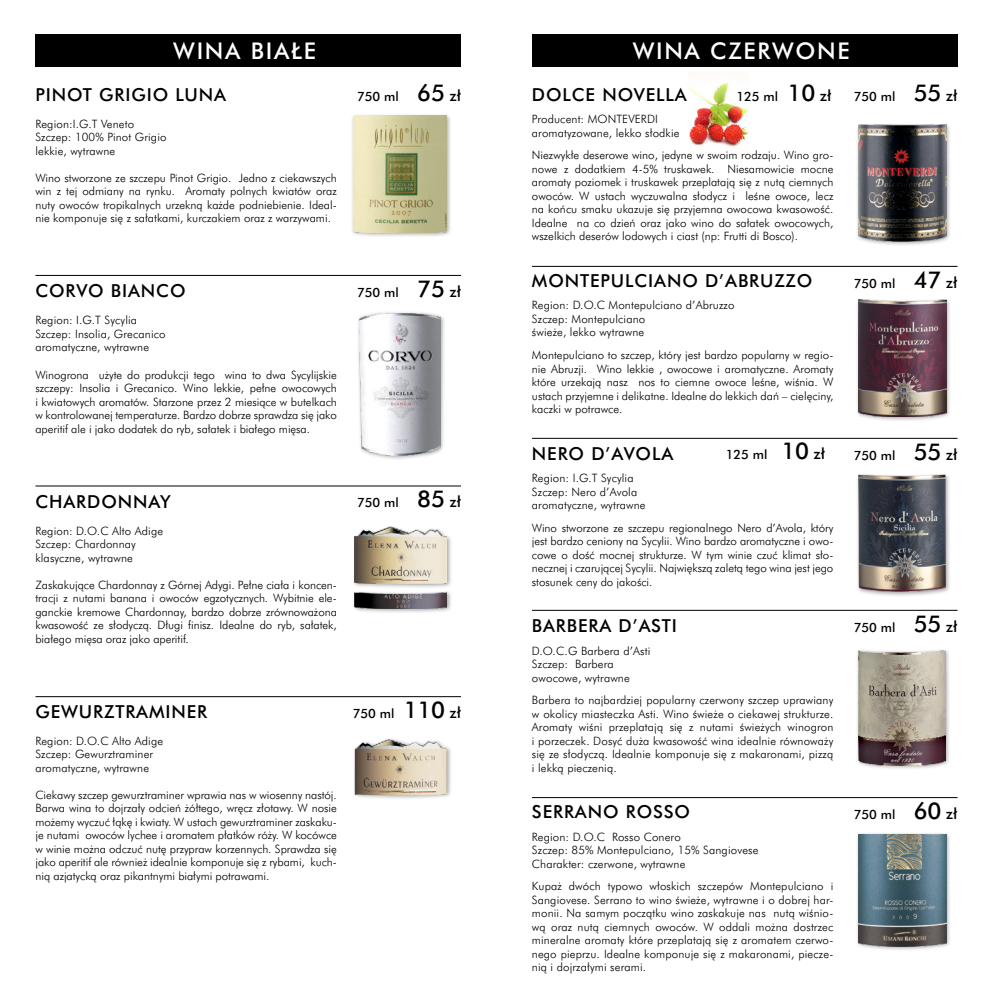
<style>
.page{position:relative;width:993px;height:1007px;background:#fff}
.page>*{position:absolute;margin:0;border:0;box-sizing:border-box;transform-origin:0 0}
.t1{font:22.5px "Futura Md PL";letter-spacing:.075em;color:#fff}
.t2{font:17.5px "Futura Md PL";letter-spacing:.05em;color:#000}
.t3{font:12.5px "Futura Md PL";color:#000}
.t4{font:11.25px/13.5px "Futura Lt PL";letter-spacing:.01em;color:#000}
.s1{font-size:22.5px}
.s2{font-size:15px}
</style>
<div class="page">
<img style="left:688px;top:82px;width:60px;height:65px">
<div style="left:35px;top:34px;width:426px;height:32px;background:#000"></div>
<hr style="left:35px;top:66px;width:426px;height:1px;background:#000">
<div style="left:531px;top:34px;width:426px;height:32px;background:#000"></div>
<hr style="left:531px;top:66px;width:426px;height:1px;background:#000">
<hr style="left:35px;top:275px;width:426px;height:1px;background:#000">
<hr style="left:531px;top:266px;width:426px;height:1px;background:#000">
<hr style="left:531px;top:438px;width:426px;height:1px;background:#000">
<hr style="left:531px;top:610px;width:426px;height:1px;background:#000">
<hr style="left:531px;top:797px;width:426px;height:1px;background:#000">
<hr style="left:35px;top:485px;width:426px;height:1px;background:#000">
<hr style="left:35px;top:696px;width:426px;height:1px;background:#000">
<div style="left:350px;top:113px;width:102px;height:125px;background:#000;opacity:.35"></div>
<img style="left:353px;top:115px;width:93px;height:117px">
<div style="left:855px;top:122px;width:96px;height:125px;background:#000;opacity:.35"></div>
<img style="left:857px;top:125px;width:88px;height:117px">
<div style="left:855px;top:297px;width:96px;height:125px;background:#000;opacity:.35"></div>
<img style="left:857px;top:299px;width:88px;height:117px">
<div style="left:855px;top:472px;width:96px;height:125px;background:#000;opacity:.35"></div>
<img style="left:857px;top:474px;width:88px;height:117px">
<div style="left:855px;top:648px;width:95px;height:122px;background:#000;opacity:.35"></div>
<img style="left:857px;top:650px;width:88px;height:115px">
<div style="left:855px;top:831px;width:96px;height:120px;background:#000;opacity:.35"></div>
<img style="left:857px;top:834px;width:88px;height:112px">
<div style="left:356px;top:311px;width:90px;height:150px;background:#000;opacity:.35"></div>
<img style="left:359px;top:313px;width:81px;height:142px">
<div style="left:352px;top:524px;width:100px;height:89px;background:#000;opacity:.35"></div>
<img style="left:354px;top:526px;width:92px;height:82px">
<div style="left:352px;top:736px;width:100px;height:64px;background:#000;opacity:.35"></div>
<img style="left:354px;top:739px;width:92px;height:56px">
<h1 class="t1" style="left:173px;top:37px;width:144px">WINA BIAŁE</h1>
<h2 class="t2" style="left:35px;top:83px;width:164px">PINOT GRIGIO LUNA</h2>
<p class="t4" style="left:35px;top:117px;width:132px">Region:I.G.T Veneto<br>Szczep: 100% Pinot Grigio lekkie, wytrawne</p>
<p class="t4" style="left:35px;top:171px;width:303px;text-align:justify">Wino stworzone ze szczepu Pinot Grigio. Jedno z ciekawszych win z tej odmiany na rynku. Aromaty polnych kwiatów oraz nuty owoców tropikalnych urzekną każde podniebienie. Ideal&shy;nie komponuje się z sałatkami, kurczakiem oraz z warzywami.</p>
<p class="t3" style="left:357px;top:88px;width:105px">750 ML <span class="s1">65</span> <span class="s2">ZŁ</span></p>
<h2 class="t2" style="left:35px;top:280px;width:15px">CORVO</h2>
<h2 class="t2" style="left:111px;top:280px;width:74px">BIANCO</h2>
<p class="t4" style="left:35px;top:313px;width:132px">Region: I.G.T Sycylia<br>Szczep: Insolia, Grecanico aromatyczne, wytrawne</p>
<p class="t4" style="left:35px;top:367px;width:303px;text-align:justify">Winogrona użyte do produkcji tego wina to dwa Sycylijskie szczepy: Insolia i Grecanico. Wino lekkie, pełne owocowych i kwiatowych aromatów. Starzone przez 2 miesiące w butelkach w kontrolowanej temperaturze. Bardzo dobrze sprawdza się jako aperitif ale i jako dodatek do ryb, sałatek i białego mięsa.</p>
<p class="t3" style="left:357px;top:284px;width:105px">750 ML <span class="s1">75</span> <span class="s2">ZŁ</span></p>
<h2 class="t2" style="left:35px;top:490px;width:137px">CHARDONNAY</h2>
<p class="t4" style="left:35px;top:523px;width:129px">Region: D.O.C Alto Adige<br>Szczep: Chardonnay klasyczne, wytrawne</p>
<p class="t4" style="left:35px;top:577px;width:303px;text-align:justify">Zaskakujące Chardonnay z Górnej Adygi. Pełne ciała i koncen&shy;tracji z nutami banana i owoców egzotycznych. Wybitnie ele&shy;ganckie kremowe Chardonnay, bardzo dobrze zrównoważona kwasowość ze słodyczą. Długi finisz. Idealne do ryb, sałatek, białego mięsa oraz jako aperitif.</p>
<p class="t3" style="left:357px;top:495px;width:105px">750 ML <span class="s1">85</span> <span class="s2">ZŁ</span></p>
<h2 class="t2" style="left:35px;top:700px;width:69px">GEWURZTR</h2>
<h2 class="t2" style="left:136px;top:700px;width:71px">AMINER</h2>
<p class="t4" style="left:35px;top:733px;width:129px">Region: D.O.C Alto Adige<br>Szczep: Gewurztraminer aromatyczne, wytrawne</p>
<p class="t4" style="left:35px;top:787px;width:303px;text-align:justify">Ciekawy szczep gewurztraminer wprawia nas w wiosenny nastój.<br>Barwa wina to dojrzały odcień żółtego, wręcz złotawy. W nosie możemy wyczuć łąkę i kwiaty. W ustach gewurztraminer zaskaku&shy;je nutami owoców lychee i aromatem płatków róży. W kocówce w winie można odczuć nutę przypraw korzennych. Sprawdza się jako aperitif ale również idealnie komponuje się z rybami, kuch&shy;nią azjatycką oraz pikantnymi białymi potrawami.</p>
<p class="t3" style="left:352px;top:705px;width:110px">750 ML <span class="s1">110</span> <span class="s2">ZŁ</span></p>
<h1 class="t1" style="left:632px;top:37px;width:144px">WINA CZERWO</h1>
<h1 class="t1" style="left:816px;top:37px;width:34px">NE</h1>
<h2 class="t2" style="left:531px;top:83px;width:156px">DOLCE N OVELLA</h2>
<p class="t4" style="left:531px;top:112px;width:149px">Producent: MONTEVERDI aromatyzowane, lekko słodkie</p>
<p class="t4" style="left:531px;top:148px;width:303px;text-align:justify">Niezwykłe deserowe wino, jedyne w swoim rodzaju. Wino gro&shy;nowe z dodatkiem 4-5% truskawek. Niesamowicie mocne aromaty poziomek i truskawek przeplatają się z nutą ciemnych owoców. W ustach wyczuwalna słodycz i leśne owoce, lecz na końcu smaku ukazuje się przyjemna owocowa kwasowość.<br>Idealne na co dzień oraz jako wino do sałatek owocowych, wszelkich deserów lodowych i ciast (np: Frutti di Bosco).</p>
<h2 class="t2" style="left:531px;top:269px;width:256px">MONTEPULCIANO D’ABRUZZO</h2>
<p class="t4" style="left:531px;top:298px;width:204px">Region: D.O.C Montepulciano d’Abruzzo<br>Szczep: Montepulciano<br>świeże, lekko wytrawne</p>
<p class="t4" style="left:531px;top:348px;width:303px;text-align:justify">Montepulciano to szczep, który jest bardzo popularny w regio&shy;nie Abruzji. Wino lekkie , owocowe i aromatyczne. Aromaty które urzekają nasz nos to ciemne owoce leśne, wiśnia. W ustach przyjemne i delikatne. Idealne do lekkich dań – cielęciny, kaczki w potrawce.</p>
<h2 class="t2" style="left:531px;top:442px;width:93px">N ERO D’AVOL</h2>
<h2 class="t2" style="left:661px;top:442px;width:13px">A</h2>
<p class="t4" style="left:531px;top:471px;width:115px">Region: I.G.T Sycylia<br>Szczep: Nero d’Avola aromatyczne, wytrawne</p>
<p class="t4" style="left:531px;top:520px;width:303px;text-align:justify">Wino stworzone ze szczepu regionalnego Nero d’Avola, który jest bardzo ceniony na Sycylii. Wino bardzo aromatyczne i owo&shy;cowe o dość mocnej strukturze. W tym winie czuć klimat sło&shy;necznej i czarującej Sycylii. Największą zaletą tego wina jest jego stosunek ceny do jakości.</p>
<h2 class="t2" style="left:531px;top:614px;width:146px">BARBERA D’ASTI</h2>
<p class="t4" style="left:531px;top:643px;width:120px">D.O.C.G Barbera d’Asti<br>Szczep: Barbera owocowe, wytrawne</p>
<p class="t4" style="left:531px;top:693px;width:303px;text-align:justify">Barbera to najbardziej popularny czerwony szczep uprawiany w okolicy miasteczka Asti. Wino świeże o ciekawej strukturze.<br>Aromaty wiśni przeplatają się z nutami świeżych winogron i porzeczek. Dosyć duża kwasowość wina idealnie równoważy się ze słodyczą. Idealnie komponuje się z makaronami, pizzą i lekką pieczenią.</p>
<h2 class="t2" style="left:531px;top:800px;width:158px">SERRANO ROSSO</h2>
<p class="t4" style="left:531px;top:829px;width:228px">Region: D.O.C Rosso Conero<br>Szczep: 85% Montepulciano, 15% Sangiovese<br>Charakter: czerwone, wytrawne</p>
<p class="t4" style="left:531px;top:879px;width:303px;text-align:justify">Kupaż dwóch typowo włoskich szczepów Montepulciano i Sangiovese. Serrano to wino świeże, wytrawne i o dobrej har&shy;monii. Na samym początku wino zaskakuje nas nutą wiśnio&shy;wą oraz nutą ciemnych owoców. W oddali można dostrzec mineralne aromaty które przeplatają się z aromatem czerwo&shy;nego pieprzu. Idealne komponuje się z makaronami, piecze&shy;nią i dojrzałymi serami.</p>
<p class="t3" style="left:736px;top:89px;width:96px">125 ML <span class="s1">10</span> <span class="s2">ZŁ</span></p>
<p class="t3" style="left:853px;top:88px;width:105px">750 ML <span class="s1">55</span> <span class="s2">ZŁ</span></p>
<p class="t3" style="left:853px;top:275px;width:105px">750 ML <span class="s1">47</span> <span class="s2">ZŁ</span></p>
<p class="t3" style="left:725px;top:447px;width:101px">125 ML <span class="s1">10</span> <span class="s2">ZŁ</span></p>
<p class="t3" style="left:853px;top:447px;width:105px">750 ML <span class="s1">55</span> <span class="s2">ZŁ</span></p>
<p class="t3" style="left:853px;top:619px;width:105px">750 ML <span class="s1">55</span> <span class="s2">ZŁ</span></p>
<p class="t3" style="left:853px;top:806px;width:105px">750 ML <span class="s1">60</span> <span class="s2">ZŁ</span></p>
</div>
